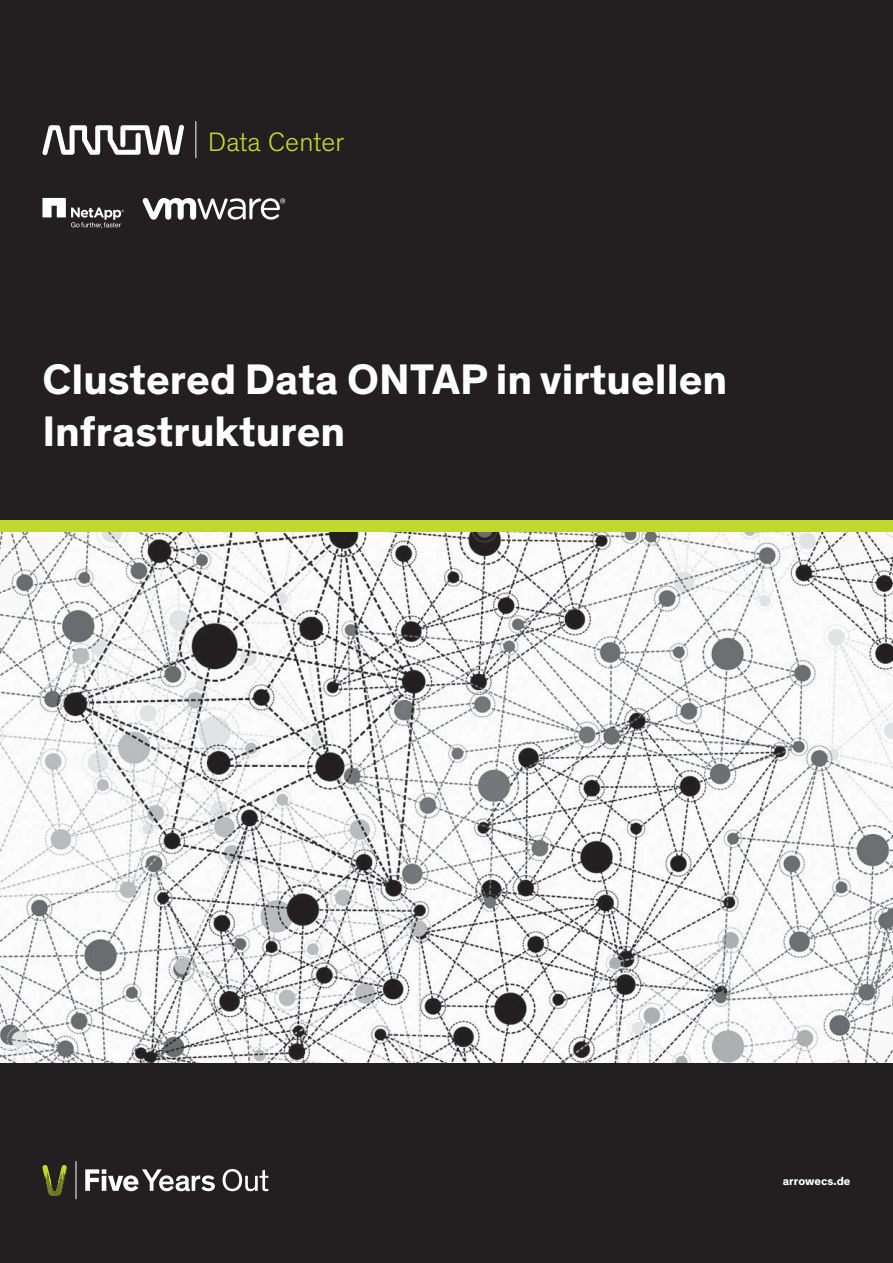
<style>
.page{position:relative;width:893px;height:1263px;background:#fff}
.page>*{position:absolute;margin:0;border:0;box-sizing:border-box;transform-origin:0 0}
.t1{font:700 43.5px/52.2px "Theinhardt";color:#fff}
.t2{font:300 27.15px "Theinhardt";color:#c1d82f}
.t3{font:700 12px "Theinhardt";color:#fff}
</style>
<div class="page">
<img style="left:0;top:532px;width:893px;height:531px">
<div style="left:0;top:0;width:893px;height:532px;background:#231f20"></div>
<div style="left:0;top:520px;width:893px;height:12px;background:#c1d82f"></div>
<div style="left:0;top:1063px;width:893px;height:200px;background:#231f20"></div>
<svg style="left:42px;top:1165px;width:25px;height:30px"></svg>
<svg style="left:85px;top:1169px;width:130px;height:22px"></svg>
<svg style="left:223px;top:1169px;width:45px;height:22px"></svg>
<hr style="left:76px;top:1161px;width:1px;height:38px;background:#fff">
<svg style="left:42px;top:125px;width:142px;height:30px"></svg>
<hr style="left:196px;top:121px;width:1px;height:37px;background:#fff">
<svg style="left:143px;top:198px;width:142px;height:22px"></svg>
<svg style="left:42px;top:198px;width:82px;height:30px"></svg>
<p class="t2" style="left:208px;top:131px;width:137px">Data Center</p>
<p class="t1" style="left:42px;top:356px;width:686px">Clustered Data ONTAP in virtuellen<br>Infrastrukturen</p>
<p class="t3" style="left:783px;top:1176px;width:69px">arrowecs.de</p>
</div>
